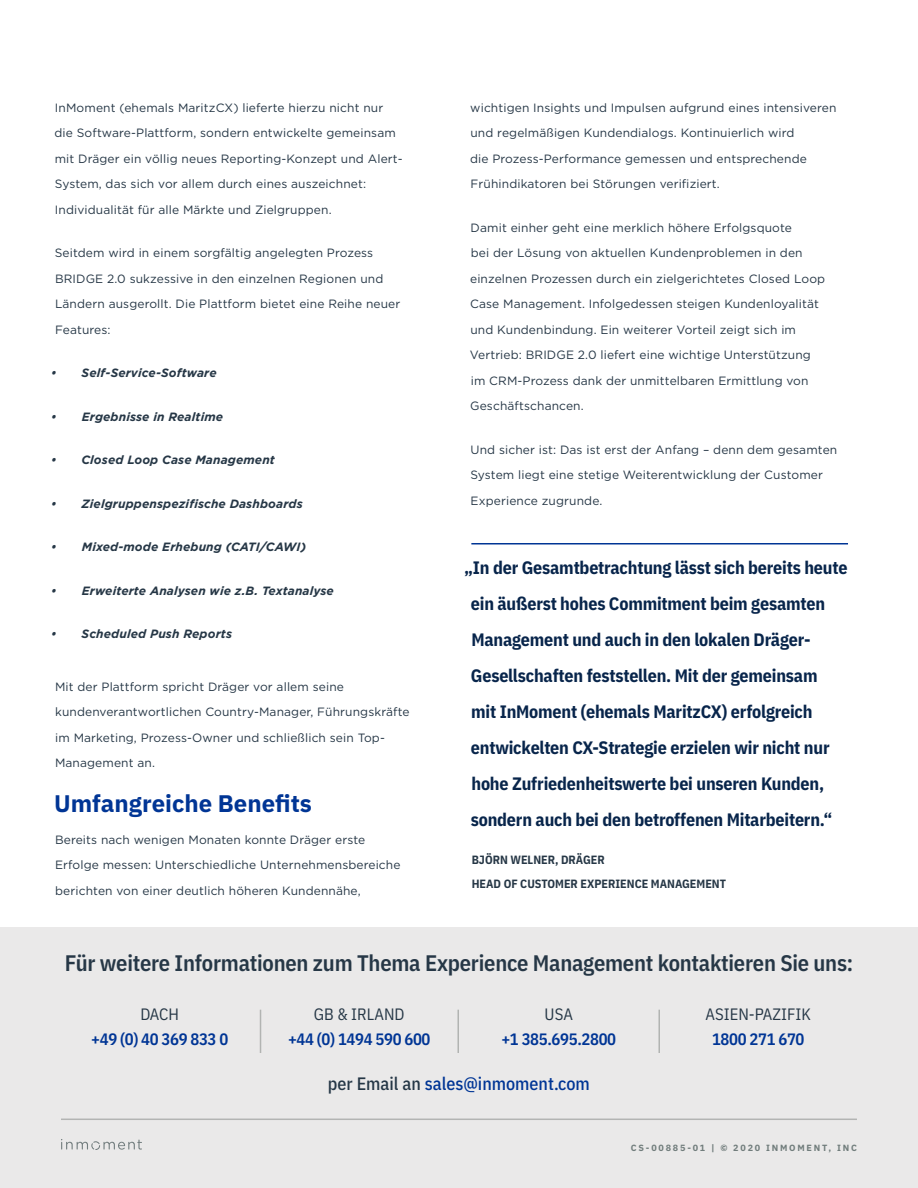
<style>
.page{position:relative;width:918px;height:1188px;background:#fff}
.page>*{position:absolute;margin:0;border:0;box-sizing:border-box;transform-origin:0 0}
.t1{font:700 24px "IBM Plex Sans";color:#003595}
.t2{font:600 22.5px "IBM Plex Sans Cond";letter-spacing:-.01em;color:#263746}
.t3{font:700 18px/36px "IBM Plex Sans Cond";letter-spacing:-.01em;color:#08254b}
.t4{font:500 18px "IBM Plex Sans Cond";color:#003595}
.t5{font:600 16.5px "IBM Plex Sans Cond";letter-spacing:-.02em;color:#003595}
.t6{font:16.5px "IBM Plex Sans Cond";color:#263746}
.t7{font:12px/25.5px "Gotham";letter-spacing:.01em;color:#263746}
.t8{font:italic 700 12px "Gotham Pro";letter-spacing:.01em;color:#263746}
.t9{font:700 12px/24px "IBM Plex Sans Cond";color:#263746}
.t10{font:700 9px "IBM Plex Sans";letter-spacing:.2em;color:#717d7c}
.s1{color:#253746}
</style>
<div class="page">
<div style="left:0;top:927px;width:918px;height:261px;background:#eae9e9"></div>
<hr style="left:61px;top:1119px;width:796px;height:1px;background:#b3b4b3">
<hr style="left:260px;top:1010px;width:1px;height:43px;background:#b2b4b2">
<hr style="left:458px;top:1010px;width:1px;height:43px;background:#b2b4b2">
<hr style="left:658px;top:1010px;width:2px;height:43px;background:#b2b4b2">
<svg style="left:61px;top:1139px;width:81px;height:11px"></svg>
<hr style="left:471px;top:543px;width:377px;height:1px;background:#003595">
<p class="t7" style="left:55px;top:94px;width:350px">InMoment (ehemals MaritzCX) lieferte hierzu nicht nur die Software-Plattform, sondern entwickelte gemeinsam mit Dräger ein völlig neues Reporting-Konzept und Alert-System, das sich vor allem durch eines auszeichnet:<br>Individualität für alle Märkte und Zielgruppen.</p>
<p class="t7" style="left:55px;top:240px;width:347px">Seitdem wird in einem sorgfältig angelegten Prozess BRIDGE 2.0 sukzessive in den einzelnen Regionen und Ländern ausgerollt. Die Plattform bietet eine Reihe neuer Features:</p>
<p class="t8" style="left:51px;top:366px;width:167px">• Self-Service-Software</p>
<p class="t8" style="left:51px;top:409px;width:174px">• Ergebnisse in Realtime</p>
<p class="t8" style="left:51px;top:453px;width:226px">• Closed Loop Case Management</p>
<p class="t8" style="left:51px;top:496px;width:253px">• Zielgruppenspezifische Dashboards</p>
<p class="t8" style="left:51px;top:540px;width:257px">• Mixed-mode Erhebung (CATI/CAWI)</p>
<p class="t8" style="left:51px;top:583px;width:285px">• Erweiterte Analysen wie z.B. Textanalyse</p>
<p class="t8" style="left:51px;top:627px;width:183px">• Scheduled Push Reports</p>
<p class="t7" style="left:55px;top:673px;width:356px">Mit der Plattform spricht Dräger vor allem seine kundenverantwortlichen Country-Manager, Führungskräfte im Marketing, Prozess-Owner und schließlich sein Top-Management an.</p>
<h1 class="t1" style="left:54px;top:784px;width:259px">Umfangreiche Benefits</h1>
<p class="t7" style="left:55px;top:826px;width:347px">Bereits nach wenigen Monaten konnte Dräger erste<br>Erfolge messen: Unterschiedliche Unternehmensbereiche berichten von einer deutlich höheren Kundennähe,</p>
<p class="t7" style="left:470px;top:94px;width:368px">wichtigen Insights und Impulsen aufgrund eines intensiveren und regelmäßigen Kundendialogs. Kontinuierlich wird<br>die Prozess-Performance gemessen und entsprechende Frühindikatoren bei Störungen verifiziert.</p>
<p class="t7" style="left:470px;top:214px;width:357px">Damit einher geht eine merklich höhere Erfolgsquote<br>bei der Lösung von aktuellen Kundenproblemen in den einzelnen Prozessen durch ein zielgerichtetes Closed Loop Case Management. Infolgedessen steigen Kundenloyalität und Kundenbindung. Ein weiterer Vorteil zeigt sich im Vertrieb: BRIDGE 2.0 liefert eine wichtige Unterstützung im CRM-Prozess dank der unmittelbaren Ermittlung von Geschäftschancen.</p>
<p class="t7" style="left:470px;top:436px;width:368px">Und sicher ist: Das ist erst der Anfang – denn dem gesamten<br>System liegt eine stetige Weiterentwicklung der Customer<br>Experience zugrunde.</p>
<p class="t3" style="left:471px;top:548px;width:378px;text-indent:-7px">„In der Gesamtbetrachtung lässt sich bereits heute ein äußerst hohes Commitment beim gesamten Management und auch in den lokalen Dräger-Gesellschaften feststellen. Mit der gemeinsam<br>mit InMoment (ehemals MaritzCX) erfolgreich entwickelten CX-Strategie erzielen wir nicht nur hohe Zufriedenheitswerte bei unseren Kunden, sondern auch bei den betroffenen Mitarbeitern.“</p>
<p class="t9" style="left:472px;top:847px;width:256px">BJÖRN WELNER, DRÄGER<br>HEAD OF CUSTOMER EXPERIENCE MANAGEMENT</p>
<h2 class="t2" style="left:65px;top:945px;width:790px">Für weitere Informationen zum Thema Experience Management kontaktieren Sie uns:</h2>
<h3 class="t6" style="left:140px;top:1001px;width:40px">DACH</h3>
<h3 class="t5" style="left:91px;top:1026px;width:139px">+49 (0) 40 369 833 0</h3>
<h3 class="t6" style="left:314px;top:1001px;width:92px">GB &amp; IRLAND</h3>
<h3 class="t5" style="left:288px;top:1026px;width:144px">+44 (0) 1494 590 600</h3>
<h3 class="t6" style="left:545px;top:1001px;width:30px">USA</h3>
<h3 class="t5" style="left:501px;top:1026px;width:116px">+1 385.695.2800</h3>
<h3 class="t4" style="left:328px;top:1069px;width:263px"><span class="s1">per Email an</span> sales@inmoment.com</h3>
<h3 class="t6" style="left:706px;top:1001px;width:107px">ASIEN-PAZIFIK</h3>
<h3 class="t5" style="left:712px;top:1026px;width:94px">1800 271 670</h3>
<p class="t10" style="left:631px;top:1141px;width:228px">CS-00885-01 | © 2020 INMOMENT, INC</p>
</div>
